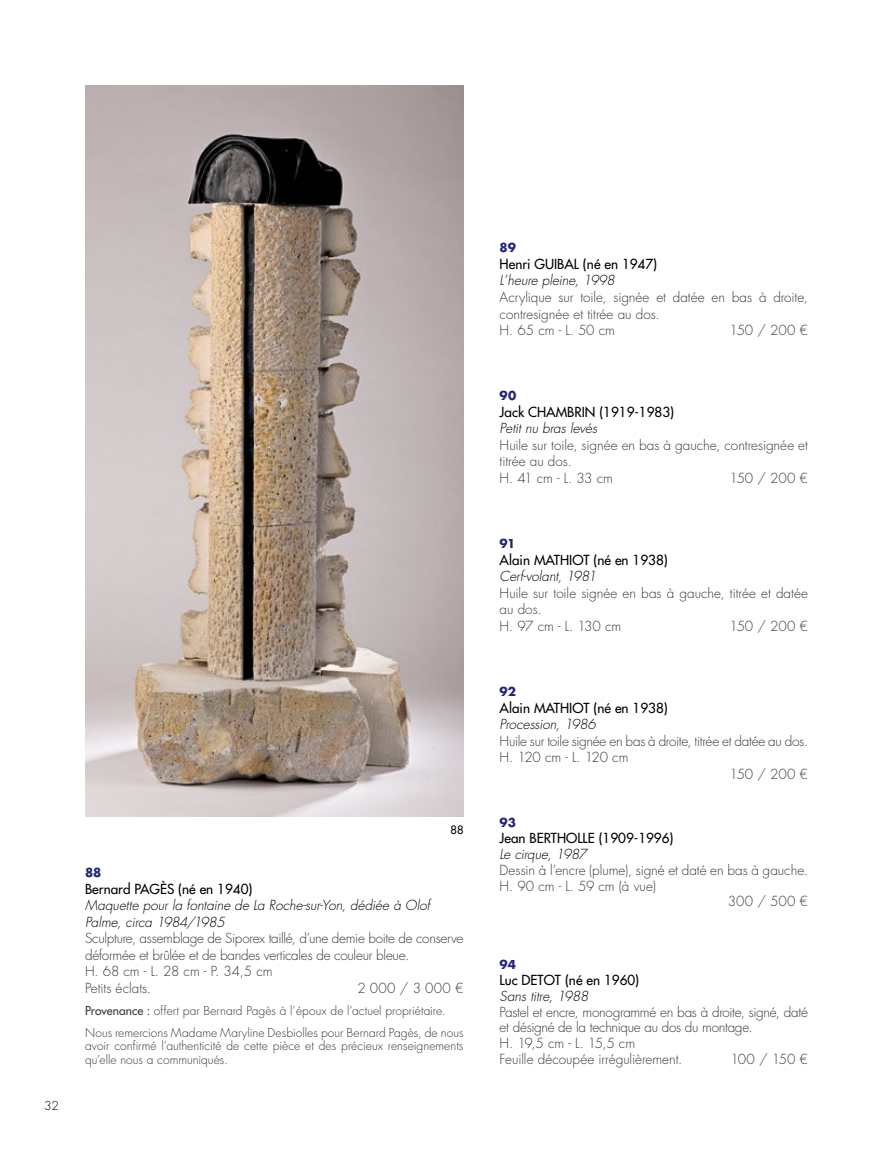
<style>
.page{position:relative;width:893px;height:1149px;background:#fff}
.page>*{position:absolute;margin:0;border:0;box-sizing:border-box;transform-origin:0 0}
.t1{font:300 13.5px/16.5px "Futura Std";letter-spacing:-.015em;color:#383937}
.t2{font:500 13.5px "Futura Std";color:#000}
.t3{font:italic 300 13.5px/16.5px "Futura Std";letter-spacing:-.005em;color:#000}
.t4{font:italic 300 13.5px "Futura Std";letter-spacing:-.025em;color:#000}
.t5{font:300 12px/22px "Futura Std";letter-spacing:.005em;color:#383937}
.t6{font:700 12px "Futura Std";letter-spacing:-.005em;color:#232678}
.t7{font:300 12px "Futura Std";color:#000}
.t8{font:500 11.25px "Futura Std";color:#000}
.s1{font-weight:500}
</style>
<div class="page">
<img style="left:85px;top:85px;width:378px;height:731px">
<p class="t7" style="left:44px;top:1097px;width:16px">32</p>
<p class="t8" style="left:450px;top:822px;width:15px">88</p>
<p class="t6" style="left:85px;top:864px;width:18px">88</p>
<p class="t2" style="left:85px;top:880px;width:169px">Bernard PAGÈS (né en 1940)</p>
<p class="t3" style="left:85px;top:897px;width:346px">Maquette pour la fontaine de La Roche-sur-Yon, dédiée à Olof<br>Palme, circa 1984/1985</p>
<p class="t1" style="left:85px;top:930px;width:380px">Sculpture, assemblage de Siporex taillé, d’une demie boite de conserve déformée et brûlée et de bandes verticales de couleur bleue.<br>H. 68 cm - L. 28 cm - P. 34,5 cm<br>Petits éclats.</p>
<p class="t1" style="left:357px;top:979px;width:108px">2 000 / 3 000 €</p>
<p class="t5" style="left:85px;top:999px;width:380px"><span class="s1">Provenance :</span> offert par Bernard Pagès à l’époux de l’actuel propriétaire.<br>Nous remercions Madame Maryline Desbiolles pour Bernard Pagès, de nous</p>
<p class="t5" style="left:85px;top:1039px;width:380px;line-height:13.5px">avoir confirmé l’authenticité de cette pièce et des précieux renseignements qu’elle nous a communiqués.</p>
<p class="t6" style="left:500px;top:240px;width:18px">89</p>
<p class="t2" style="left:500px;top:255px;width:159px">Henri GUIBAL (né en 1947)</p>
<p class="t3" style="left:500px;top:272px;width:117px">L’heure pleine, 1998</p>
<p class="t1" style="left:500px;top:289px;width:310px">Acrylique sur toile, signée et datée en bas à droite, contresignée et titrée au dos.<br>H. 65 cm - L. 50 cm</p>
<p class="t1" style="left:730px;top:322px;width:80px">150 / 200 €</p>
<p class="t6" style="left:500px;top:388px;width:18px">90</p>
<p class="t2" style="left:500px;top:403px;width:176px">Jack CHAMBRIN (1919-1983)</p>
<p class="t3" style="left:500px;top:420px;width:99px">Petit nu bras levés</p>
<p class="t1" style="left:500px;top:437px;width:310px">Huile sur toile, signée en bas à gauche, contresignée et titrée au dos.<br>H. 41 cm - L. 33 cm</p>
<p class="t1" style="left:730px;top:470px;width:80px">150 / 200 €</p>
<p class="t6" style="left:500px;top:535px;width:17px">91</p>
<p class="t2" style="left:500px;top:551px;width:170px">Alain MATHIOT (né en 1938)</p>
<p class="t3" style="left:500px;top:568px;width:98px">Cerf-volant, 1981</p>
<p class="t1" style="left:500px;top:584px;width:310px">Huile sur toile signée en bas à gauche, titrée et datée au dos.<br>H. 97 cm - L. 130 cm</p>
<p class="t1" style="left:730px;top:617px;width:80px">150 / 200 €</p>
<p class="t6" style="left:500px;top:683px;width:18px">92</p>
<p class="t2" style="left:500px;top:699px;width:170px">Alain MATHIOT (né en 1938)</p>
<p class="t3" style="left:500px;top:716px;width:98px">Procession, 1986</p>
<p class="t1" style="left:500px;top:732px;width:310px">Huile sur toile signée en bas à droite, titrée et datée au dos.</p>
<p class="t1" style="left:500px;top:749px;width:130px">H. 120 cm - L. 120 cm</p>
<p class="t1" style="left:730px;top:765px;width:80px">150 / 200 €</p>
<p class="t6" style="left:500px;top:814px;width:18px">93</p>
<p class="t2" style="left:500px;top:829px;width:175px">Jean BERTHOLLE (1909-1996)</p>
<p class="t4" style="left:500px;top:845px;width:89px">Le cirque, 1987</p>
<p class="t1" style="left:500px;top:861px;width:310px">Dessin à l’encre (plume), signé et daté en bas à gauche.</p>
<p class="t1" style="left:500px;top:877px;width:158px">H. 90 cm - L. 59 cm (à vue)</p>
<p class="t1" style="left:728px;top:893px;width:81px">300 / 500 €</p>
<p class="t6" style="left:500px;top:956px;width:18px">94</p>
<p class="t2" style="left:500px;top:971px;width:141px">Luc DETOT (né en 1960)</p>
<p class="t3" style="left:500px;top:987px;width:90px">Sans titre, 1988</p>
<p class="t1" style="left:500px;top:1003px;width:310px;line-height:15.8px">Pastel et encre, monogrammé en bas à droite, signé, daté et désigné de la technique au dos du montage.<br>H. 19,5 cm - L. 15,5 cm<br>Feuille découpée irrégulièrement.</p>
<p class="t1" style="left:730px;top:1050px;width:79px">100 / 150 €</p>
</div>
